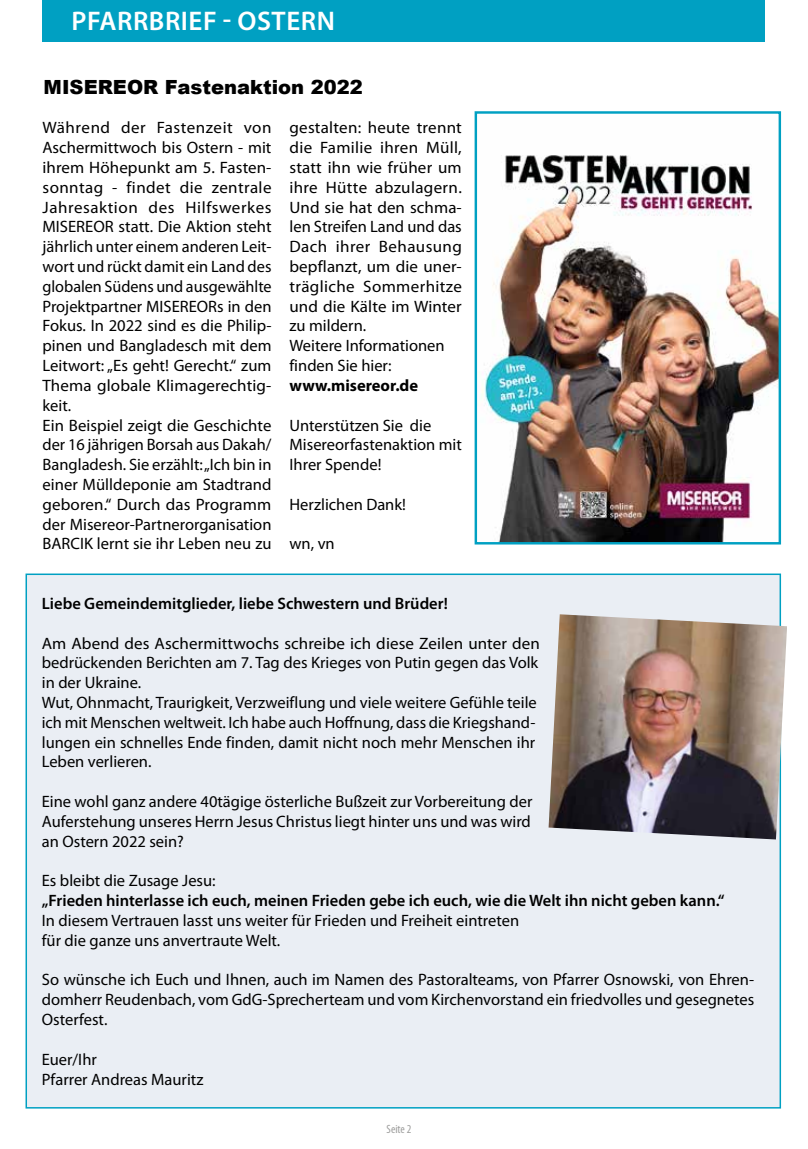
<style>
.page{position:relative;width:808px;height:1149px;background:#fff}
.page>*{position:absolute;margin:0;border:0;box-sizing:border-box;transform-origin:0 0}
.t1{font:600 27px "Myriad Pro";letter-spacing:.02em;color:#fff}
.t2{font:900 19.5px "Arial";color:#000}
.t3{font:16.5px/19.8px "Myriad Pro";color:#000}
.t4{font:600 16.5px "Myriad Pro";color:#000}
.t5{font:700 16.5px "Myriad Pro";color:#000}
.t6{font:condensed 12px "Myriad Pro";color:#9d9d9c}
</style>
<div class="page">
<div style="left:25px;top:573px;width:757px;height:535px;background:#eaeef4"></div>
<div style="left:43px;top:0;width:722px;height:42px;background:#00a0c2"></div>
<img style="left:481px;top:155px;width:297px;height:386px">
<div style="left:475px;top:111px;width:306px;height:433px;border:2px solid #00a0c2"></div>
<img style="left:549px;top:614px;width:238px;height:225px">
<h1 class="t1" style="left:71px;top:4px;width:265px">PFARRBRIEF - OSTERN</h1>
<p class="t2" style="left:44px;top:72px;width:321px">MISEREOR Fastenaktion 2022</p>
<p class="t3" style="left:43px;top:118px;width:231px">Während der Fastenzeit von<br>Aschermittwoch bis Ostern - mit ihrem Höhepunkt am 5. Fasten&shy;sonntag - findet die zentrale<br>Jahresaktion des Hilfswerkes<br>MISEREOR statt. Die Aktion steht jährlich unter einem anderen Leit&shy;wort und rückt damit ein Land des globalen Südens und ausgewählte<br>Projektpartner MISEREORs in den<br>Fokus. In 2022 sind es die Philip&shy;pinen und Bangladesch mit dem<br>Leitwort: „Es geht! Gerecht.“ zum<br>Thema globale Klimagerechtig&shy;keit.<br>Ein Beispiel zeigt die Geschichte der 16 jährigen Borsah aus Dakah/<br>Bangladesh. Sie erzählt: „Ich bin in einer Mülldeponie am Stadtrand geboren.“ Durch das Programm der Misereor-Partnerorganisation<br>BARCIK lernt sie ihr Leben neu zu</p>
<p class="t3" style="left:289px;top:118px;width:174px">gestalten: heute trennt die Familie ihren Müll, statt ihn wie früher um ihre Hütte abzulagern.<br>Und sie hat den schma&shy;len Streifen Land und das<br>Dach ihrer Behausung bepflanzt, um die uner&shy;trägliche Sommerhitze und die Kälte im Winter zu mildern.<br>Weitere Informationen finden Sie hier:</p>
<p class="t5" style="left:289px;top:374px;width:130px">www.misereor.de</p>
<p class="t3" style="left:289px;top:415px;width:174px">Unterstützen Sie die<br>Misereorfastenaktion mit<br>Ihrer Spende!</p>
<p class="t3" style="left:289px;top:494px;width:118px">Herzlichen Dank!</p>
<p class="t3" style="left:289px;top:533px;width:47px">wn, vn</p>
<p class="t4" style="left:42px;top:592px;width:407px">Liebe Gemeindemitglieder, liebe Schwestern und Brüder!</p>
<p class="t3" style="left:42px;top:632px;width:499px">Am Abend des Aschermittwochs schreibe ich diese Zeilen unter den bedrückenden Berichten am 7. Tag des Krieges von Putin gegen das Volk in der Ukraine.<br>Wut, Ohnmacht, Traurigkeit, Verzweiflung und viele weitere Gefühle teile ich mit Menschen weltweit. Ich habe auch Hoffnung, dass die Kriegshand&shy;lungen ein schnelles Ende finden, damit nicht noch mehr Menschen ihr Leben verlieren.</p>
<p class="t3" style="left:42px;top:791px;width:492px;text-align:justify">Eine wohl ganz andere 40tägige österliche Bußzeit zur Vorbereitung der Auferstehung unseres Herrn Jesus Christus liegt hinter uns und was wird an Ostern 2022 sein?</p>
<p class="t3" style="left:42px;top:870px;width:175px">Es bleibt die Zusage Jesu:</p>
<p class="t4" style="left:42px;top:889px;width:684px">„Frieden hinterlasse ich euch, meinen Frieden gebe ich euch, wie die Welt ihn nicht geben kann.“</p>
<p class="t3" style="left:42px;top:910px;width:479px">In diesem Vertrauen lasst uns weiter für Frieden und Freiheit eintreten für die ganze uns anvertraute Welt.</p>
<p class="t3" style="left:42px;top:969px;width:714px;text-align:justify">So wünsche ich Euch und Ihnen, auch im Namen des Pastoralteams, von Pfarrer Osnowski, von Ehren&shy;domherr Reudenbach, vom GdG-Sprecherteam und vom Kirchenvorstand ein friedvolles und gesegnetes Osterfest.</p>
<p class="t3" style="left:42px;top:1048px;width:163px">Euer/Ihr<br>Pfarrer Andreas Mauritz</p>
<p class="t6" style="left:387px;top:1121px;width:26px">Seite 2</p>
</div>
